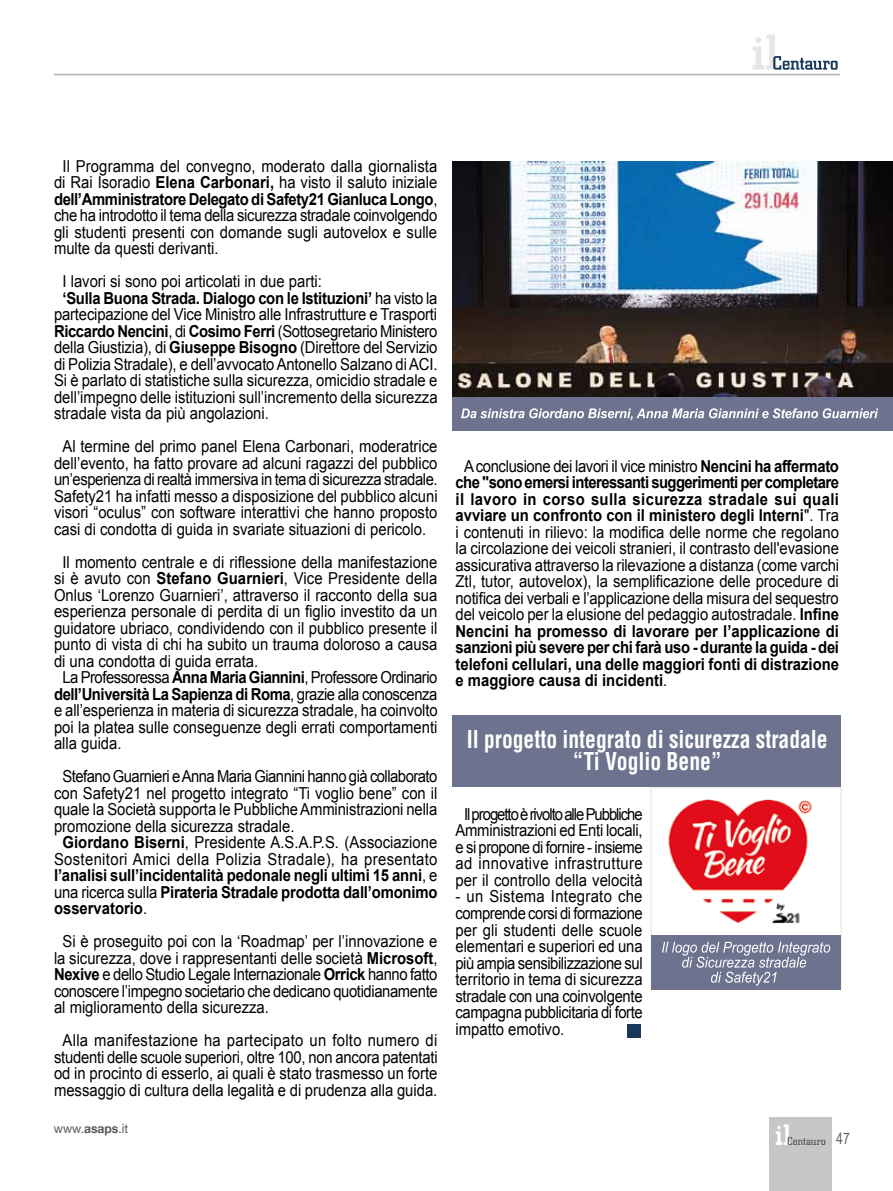
<style>
.page{position:relative;width:893px;height:1191px;background:#fff}
.page>*{position:absolute;margin:0;border:0;box-sizing:border-box;transform-origin:0 0}
.t1{font:700 condensed 24px/22.5px "Helvetica LT Std";color:#fff;text-align:center;scale:.9 1}
.t2{font:16.5px/16.5px "Arial";color:#000;text-align:justify;scale:.9 1}
.t3{font:700 16.5px "Arial";letter-spacing:-.015em;color:#000;scale:.9 1}
.t4{font:16.5px "Arial";letter-spacing:-.035em;color:#000;scale:.9 1}
.t5{font:16.5px "Arial";letter-spacing:-.025em;color:#000;scale:.9 1}
.t6{font:16.5px "Arial";letter-spacing:.025em;color:#000;scale:.9 1}
.t7{font:15.75px "Arial Narrow";color:#646567;scale:.95 1}
.t8{font:12.75px "Helvetica Neue";color:#58585a;scale:.95 1}
.s1{font-weight:700}
.s2{font-weight:400}
</style>
<div class="page">
<div style="left:452px;top:715px;width:389px;height:72px;background:#6d738e"></div>
<div style="left:452px;top:161px;width:441px;height:269px;background:#6d738e"></div>
<div style="left:770px;top:1117px;width:62px;height:74px;background:#c6c7c8"></div>
<svg style="left:776px;top:1124px;width:49px;height:21px"></svg>
<svg style="left:753px;top:35px;width:85px;height:35px"></svg>
<hr style="left:54px;top:74px;width:786px;height:1px;background:#b1b3b4">
<div style="left:628px;top:1024px;width:13px;height:13px;background:#193759"></div>
<img style="left:452px;top:161px;width:441px;height:236px">
<img style="left:668px;top:799px;width:144px;height:125px">
<div style="left:650px;top:787px;width:192px;height:203px;border:2px solid #eceded"></div>
<div style="left:651px;top:935px;width:190px;height:55px;background:#6d738e"></div>
<svg style="left:662px;top:941px;width:168px;height:44px"></svg>
<svg style="left:461px;top:408px;width:417px;height:12px"></svg>
<p class="t2" style="left:54px;top:158px;width:428px;text-indent:9px">Il Programma del convegno, moderato dalla giornalista di Rai Isoradio <span class="s1">Elena Carbonari,</span> ha visto il saluto iniziale <span class="s1">dell’Amministratore Delegato di Safety21 Gianluca Longo</span>, che ha introdotto il tema della sicurezza stradale coinvolgendo gli studenti presenti con domande sugli autovelox e sulle multe da questi derivanti.</p>
<p class="t2" style="left:63px;top:273px;width:290px">I lavori si sono poi articolati in due parti:</p>
<p class="t3" style="left:63px;top:287px;width:418px">‘Sulla Buona Strada. Dialogo con le Istituzioni’ <span class="s2">ha visto la</span></p>
<p class="t2" style="left:54px;top:306px;width:427px">partecipazione del Vice Ministro alle Infrastrutture e Trasporti</p>
<p class="t5" style="left:54px;top:320px;width:427px"><span class="s1">Riccardo Nencini</span>, di <span class="s1">Cosimo Ferri</span> (Sottosegretario Ministero</p>
<p class="t2" style="left:54px;top:339px;width:428px">della Giustizia), di <span class="s1">Giuseppe Bisogno</span> (Direttore del Servizio</p>
<p class="t2" style="left:54px;top:356px;width:428px">di Polizia Stradale), e dell’avvocato Antonello Salzano di ACI.</p>
<p class="t2" style="left:54px;top:372px;width:427px">Si è parlato di statistiche sulla sicurezza, omicidio stradale e</p>
<p class="t2" style="left:54px;top:389px;width:428px">dell’impegno delle istituzioni sull’incremento della sicurezza</p>
<p class="t2" style="left:54px;top:405px;width:240px">stradale vista da più angolazioni.</p>
<p class="t2" style="left:54px;top:438px;width:428px;text-indent:9px">Al termine del primo panel Elena Carbonari, moderatrice dell’evento, ha fatto provare ad alcuni ragazzi del pubblico un’esperienza di realtà immersiva in tema di sicurezza stradale.<br>Safety21 ha infatti messo a disposizione del pubblico alcuni visori “oculus” con software interattivi che hanno proposto casi di condotta di guida in svariate situazioni di pericolo.</p>
<p class="t2" style="left:63px;top:554px;width:418px">Il momento centrale e di riflessione della manifestazione</p>
<p class="t2" style="left:54px;top:570px;width:428px">si è avuto con <span class="s1">Stefano Guarnieri</span>, Vice Presidente della</p>
<p class="t2" style="left:54px;top:587px;width:427px">Onlus ‘Lorenzo Guarnieri’, attraverso il racconto della sua</p>
<p class="t2" style="left:54px;top:603px;width:427px">esperienza personale di perdita di un figlio investito da un</p>
<p class="t2" style="left:54px;top:620px;width:427px">guidatore ubriaco, condividendo con il pubblico presente il</p>
<p class="t2" style="left:54px;top:636px;width:428px">punto di vista di chi ha subito un trauma doloroso a causa</p>
<p class="t2" style="left:54px;top:653px;width:228px">di una condotta di guida errata.</p>
<p class="t4" style="left:63px;top:666px;width:418px">La Professoressa <span class="s1">Anna Maria Giannini</span>, Professore Ordinario</p>
<p class="t3" style="left:54px;top:683px;width:428px">dell’Università La Sapienza di Roma<span class="s2">, grazie alla conoscenza</span></p>
<p class="t2" style="left:54px;top:702px;width:428px">e all’esperienza in materia di sicurezza stradale, ha coinvolto</p>
<p class="t2" style="left:54px;top:719px;width:427px">poi la platea sulle conseguenze degli errati comportamenti</p>
<p class="t2" style="left:54px;top:735px;width:77px">alla guida.</p>
<p class="t4" style="left:63px;top:765px;width:418px">Stefano Guarnieri e Anna Maria Giannini hanno già collaborato</p>
<p class="t2" style="left:54px;top:785px;width:427px">con Safety21 nel progetto integrato “Ti voglio bene” con il</p>
<p class="t2" style="left:54px;top:801px;width:427px">quale la Società supporta le Pubbliche Amministrazioni nella</p>
<p class="t2" style="left:54px;top:818px;width:269px">promozione della sicurezza stradale.</p>
<p class="t2" style="left:63px;top:834px;width:418px"><span class="s1">Giordano Biserni</span>, Presidente A.S.A.P.S. (Associazione</p>
<p class="t6" style="left:54px;top:848px;width:428px">Sostenitori Amici della Polizia Stradale), ha presentato</p>
<p class="t3" style="left:54px;top:864px;width:428px">l’analisi sull’incidentalità pedonale negli ultimi 15 anni<span class="s2">, e</span></p>
<p class="t3" style="left:54px;top:881px;width:428px"><span class="s2">una ricerca sulla</span> Pirateria Stradale prodotta dall’omonimo</p>
<p class="t3" style="left:54px;top:897px;width:105px">osservatorio<span class="s2">.</span></p>
<p class="t2" style="left:54px;top:933px;width:428px;text-indent:9px">Si è proseguito poi con la ‘Roadmap’ per l’innovazione e la sicurezza, dove i rappresentanti delle società <span class="s1">Microsoft</span>, <span class="s1">Nexive</span> e dello Studio Legale Internazionale <span class="s1">Orrick</span> hanno fatto conoscere l’impegno societario che dedicano quotidianamente al miglioramento della sicurezza.</p>
<p class="t2" style="left:54px;top:1032px;width:428px;text-align:center">Alla manifestazione ha partecipato un folto numero di studenti delle scuole superiori, oltre 100, non ancora patentati od in procinto di esserlo, ai quali è stato trasmesso un forte messaggio di cultura della legalità e di prudenza alla guida.</p>
<p class="t8" style="left:54px;top:1121px;width:80px">www.<span class="s1">asaps</span>.it</p>
<p class="t2" style="left:456px;top:458px;width:428px;text-indent:8px">A conclusione dei lavori il vice ministro <span class="s1">Nencini ha affermato che "sono emersi interessanti suggerimenti per completare il lavoro in corso sulla sicurezza stradale sui quali avviare un confronto con il ministero degli Interni</span>". Tra i contenuti in rilievo: la modifica delle norme che regolano la circolazione dei veicoli stranieri, il contrasto dell'evasione assicurativa attraverso la rilevazione a distanza (come varchi Ztl, tutor, autovelox), la semplificazione delle procedure di notifica dei verbali e l’applicazione della misura del sequestro del veicolo per la elusione del pedaggio autostradale. <span class="s1">Infine Nencini ha promesso di lavorare per l’applicazione di sanzioni più severe per chi farà uso - durante la guida - dei telefoni cellulari, una delle maggiori fonti di distrazione e maggiore causa di incidenti</span>.</p>
<h1 class="t1" style="left:467px;top:728px;width:402px">Il progetto integrato di sicurezza stradale “Ti Voglio Bene”</h1>
<p class="t2" style="left:455px;top:806px;width:210px;text-align:center">Il progetto è rivolto alle Pubbliche<br>Amministrazioni ed Enti locali, e si propone di fornire - insieme ad innovative infrastrutture per il controllo della velocità</p>
<p class="t2" style="left:455px;top:888px;width:210px">- un Sistema Integrato che comprende corsi di formazione per gli studenti delle scuole elementari e superiori ed una più ampia sensibilizzazione sul territorio in tema di sicurezza stradale con una coinvolgente campagna pubblicitaria di forte impatto emotivo.</p>
<p class="t7" style="left:836px;top:1126px;width:16px">47</p>
</div>
